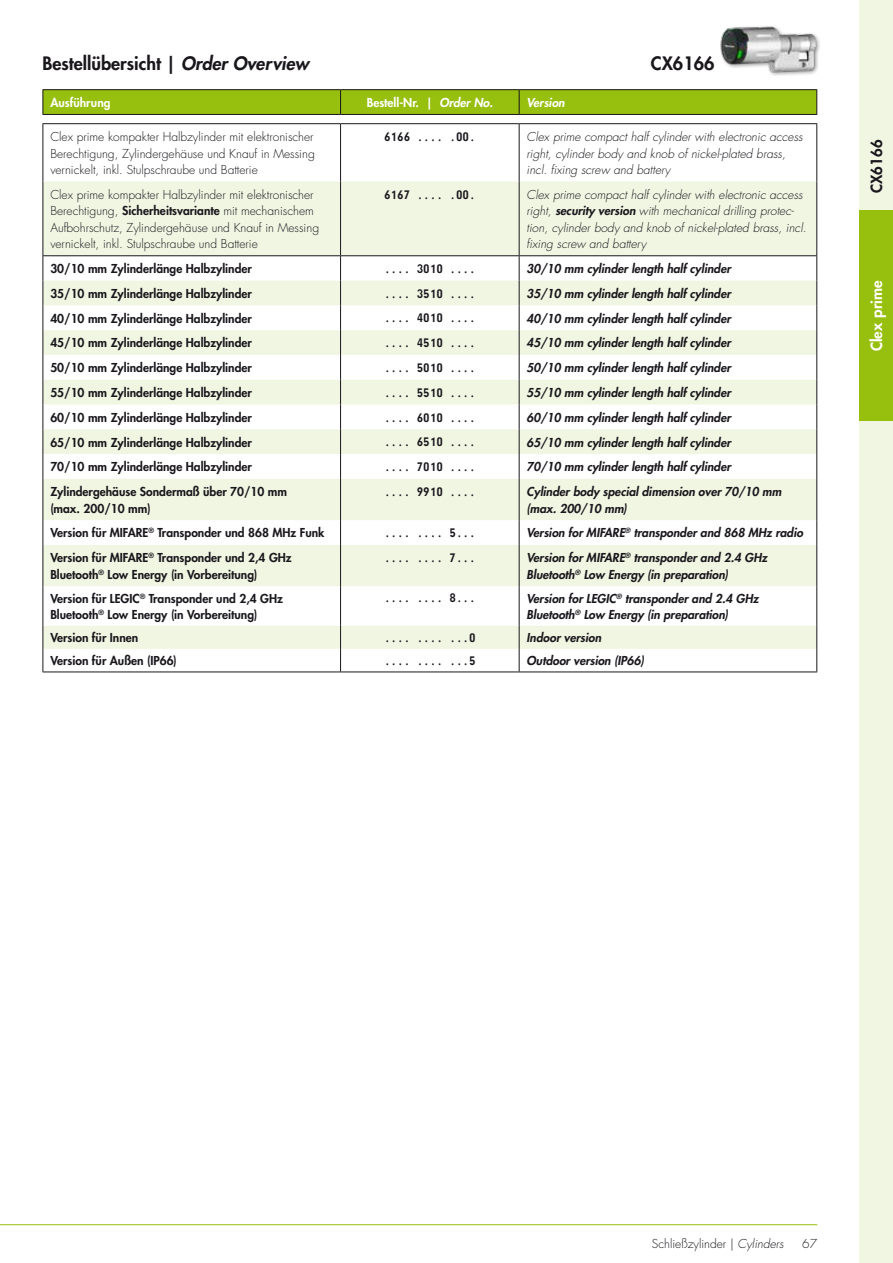
<style>
.page{position:relative;width:893px;height:1263px;background:#fff}
.page>*{position:absolute;margin:0;border:0;box-sizing:border-box;transform-origin:0 0}
.t1{font:800 18px "Futura Std";color:#1a171c}
.t2{font:800 15px "Futura Std";letter-spacing:.01em;color:#fff}
.t3{font:800 15px "Futura Std";letter-spacing:.01em;color:#1a171c}
.t4{font:italic 800 12px/16.5px "Futura Std";color:#1a171c}
.t5{font:800 12px/16.5px "Futura Std";color:#1a171c}
.t6{font:300 12px/16.5px "Futura Std";color:#1a171c;text-align:justify}
.t7{font:italic 300 12px/16.5px "Futura Std";color:#1a171c}
.t8{font:12px "Monofonto";color:#1a171c;scale:1.1 1}
.t9{font:800 12px "Futura Std";color:#fff}
.t10{font:italic 800 12px "Futura Std";color:#fff}
.s1{font-style:italic}
.s2{font-weight:800}
</style>
<div class="page">
<div style="left:859px;top:0;width:34px;height:1263px;background:#f1f6e3"></div>
<div style="left:859px;top:210px;width:34px;height:211px;background:#97bf0d"></div>
<hr style="left:0;top:1224px;width:817px;height:1px;background:#97bf0d">
<hr style="left:43px;top:89px;width:298px;height:1px;background:#1a171c">
<hr style="left:341px;top:89px;width:178px;height:1px;background:#1a171c">
<hr style="left:519px;top:89px;width:298px;height:1px;background:#1a171c">
<hr style="left:43px;top:114px;width:298px;height:1px;background:#1a171c">
<hr style="left:341px;top:114px;width:178px;height:1px;background:#1a171c">
<hr style="left:519px;top:114px;width:298px;height:1px;background:#1a171c">
<div style="left:43px;top:90px;width:774px;height:24px;background:#97bf0d"></div>
<svg style="left:44px;top:181px;width:772px;height:468px;fill:#f1f6e3"></svg>
<hr style="left:340px;top:479px;width:1px;height:41px;background:#1a171c">
<hr style="left:519px;top:479px;width:1px;height:41px;background:#1a171c">
<svg style="left:340px;top:520px;width:1px;height:25px"></svg>
<hr style="left:340px;top:545px;width:1px;height:41px;background:#1a171c">
<svg style="left:340px;top:626px;width:1px;height:45px"></svg>
<svg style="left:816px;top:626px;width:1px;height:45px"></svg>
<svg style="left:519px;top:520px;width:1px;height:25px"></svg>
<hr style="left:519px;top:545px;width:1px;height:41px;background:#1a171c">
<svg style="left:43px;top:626px;width:1px;height:45px"></svg>
<svg style="left:519px;top:626px;width:1px;height:45px"></svg>
<hr style="left:340px;top:124px;width:1px;height:57px;background:#1a171c">
<hr style="left:340px;top:181px;width:1px;height:74px;background:#1a171c">
<svg style="left:340px;top:256px;width:1px;height:223px"></svg>
<hr style="left:519px;top:124px;width:1px;height:57px;background:#1a171c">
<hr style="left:519px;top:181px;width:1px;height:74px;background:#1a171c">
<svg style="left:519px;top:256px;width:1px;height:223px"></svg>
<hr style="left:43px;top:123px;width:298px;height:1px;background:#1a171c">
<hr style="left:43px;top:124px;width:1px;height:57px;background:#1a171c">
<hr style="left:341px;top:123px;width:178px;height:1px;background:#1a171c">
<hr style="left:519px;top:123px;width:298px;height:1px;background:#1a171c">
<hr style="left:43px;top:181px;width:1px;height:74px;background:#1a171c">
<svg style="left:43px;top:256px;width:1px;height:223px"></svg>
<hr style="left:43px;top:479px;width:1px;height:41px;background:#1a171c">
<svg style="left:43px;top:520px;width:1px;height:25px"></svg>
<hr style="left:43px;top:545px;width:1px;height:41px;background:#1a171c">
<hr style="left:816px;top:124px;width:1px;height:57px;background:#1a171c">
<hr style="left:816px;top:181px;width:1px;height:74px;background:#1a171c">
<svg style="left:816px;top:256px;width:1px;height:223px"></svg>
<hr style="left:816px;top:479px;width:1px;height:41px;background:#1a171c">
<svg style="left:816px;top:520px;width:1px;height:25px"></svg>
<hr style="left:816px;top:545px;width:1px;height:41px;background:#1a171c">
<hr style="left:43px;top:671px;width:298px;height:1px;background:#1a171c">
<hr style="left:341px;top:671px;width:178px;height:1px;background:#1a171c">
<hr style="left:519px;top:671px;width:298px;height:1px;background:#1a171c">
<hr style="left:43px;top:255px;width:298px;height:1px;background:#1a171c">
<hr style="left:341px;top:255px;width:178px;height:1px;background:#1a171c">
<hr style="left:519px;top:255px;width:298px;height:1px;background:#1a171c">
<hr style="left:43px;top:586px;width:1px;height:40px;background:#1a171c">
<hr style="left:519px;top:586px;width:1px;height:40px;background:#1a171c">
<hr style="left:340px;top:586px;width:1px;height:40px;background:#1a171c">
<hr style="left:816px;top:586px;width:1px;height:40px;background:#1a171c">
<div style="left:719px;top:25px;width:102px;height:52px;background:#1a171c;opacity:.6"></div>
<img style="left:719px;top:25px;width:99px;height:52px">
<h1 class="t1" style="left:43px;top:52px;width:268px">Bestellübersicht | <span class="s1">Order Overview</span></h1>
<h1 class="t1" style="left:651px;top:52px;width:65px">CX6166</h1>
<p class="t9" style="left:50px;top:95px;width:62px">Ausführung</p>
<p class="t9" style="left:367px;top:95px;width:128px">Bestell-Nr. | <span class="s1">Order No.</span></p>
<p class="t10" style="left:527px;top:95px;width:40px">Version</p>
<p class="t6" style="left:50px;top:129px;width:266px">Clex prime kompakter Halbzylinder mit elektronischer Berechtigung, Zylindergehäuse und Knauf in Messing vernickelt, inkl. Stulpschraube und Batterie</p>
<p class="t8" style="left:384px;top:129px;width:85px">6166 .... .00.</p>
<p class="t7" style="left:527px;top:129px;width:278px">Clex prime compact half cylinder with electronic access right, cylinder body and knob of nickel-plated brass, incl. fixing screw and battery</p>
<p class="t6" style="left:50px;top:187px;width:270px;text-align:left">Clex prime kompakter Halbzylinder mit elektronischer Berechtigung, <span class="s2">Sicherheitsvariante</span> mit mechanischem Aufbohrschutz, Zylindergehäuse und Knauf in Messing vernickelt, inkl. Stulpschraube und Batterie</p>
<p class="t8" style="left:384px;top:187px;width:85px">6167 .... .00.</p>
<p class="t7" style="left:527px;top:187px;width:281px">Clex prime compact half cylinder with electronic access right, <span class="s2">security version</span> with mechanical drilling protec&shy;tion, cylinder body and knob of nickel-plated brass, incl. fixing screw and battery</p>
<p class="t5" style="left:50px;top:260px;width:203px">30/10 mm Zylinderlänge Halbzylinder</p>
<p class="t8" style="left:384px;top:261px;width:85px">.... 3010 ....</p>
<p class="t4" style="left:527px;top:261px;width:206px">30/10 mm cylinder length half cylinder</p>
<p class="t5" style="left:50px;top:285px;width:203px">35/10 mm Zylinderlänge Halbzylinder</p>
<p class="t8" style="left:384px;top:286px;width:85px">.... 3510 ....</p>
<p class="t4" style="left:527px;top:285px;width:206px">35/10 mm cylinder length half cylinder</p>
<p class="t5" style="left:50px;top:310px;width:203px">40/10 mm Zylinderlänge Halbzylinder</p>
<p class="t8" style="left:384px;top:311px;width:85px">.... 4010 ....</p>
<p class="t4" style="left:527px;top:310px;width:206px">40/10 mm cylinder length half cylinder</p>
<p class="t5" style="left:50px;top:335px;width:203px">45/10 mm Zylinderlänge Halbzylinder</p>
<p class="t8" style="left:384px;top:336px;width:85px">.... 4510 ....</p>
<p class="t4" style="left:527px;top:335px;width:206px">45/10 mm cylinder length half cylinder</p>
<p class="t5" style="left:50px;top:360px;width:203px">50/10 mm Zylinderlänge Halbzylinder</p>
<p class="t8" style="left:384px;top:360px;width:85px">.... 5010 ....</p>
<p class="t4" style="left:527px;top:360px;width:206px">50/10 mm cylinder length half cylinder</p>
<p class="t5" style="left:50px;top:384px;width:203px">55/10 mm Zylinderlänge Halbzylinder</p>
<p class="t8" style="left:384px;top:385px;width:85px">.... 5510 ....</p>
<p class="t4" style="left:527px;top:385px;width:206px">55/10 mm cylinder length half cylinder</p>
<p class="t5" style="left:50px;top:409px;width:203px">60/10 mm Zylinderlänge Halbzylinder</p>
<p class="t8" style="left:384px;top:410px;width:85px">.... 6010 ....</p>
<p class="t4" style="left:527px;top:409px;width:206px">60/10 mm cylinder length half cylinder</p>
<p class="t5" style="left:50px;top:434px;width:203px">65/10 mm Zylinderlänge Halbzylinder</p>
<p class="t8" style="left:384px;top:435px;width:85px">.... 6510 ....</p>
<p class="t4" style="left:527px;top:434px;width:206px">65/10 mm cylinder length half cylinder</p>
<p class="t5" style="left:50px;top:459px;width:203px">70/10 mm Zylinderlänge Halbzylinder</p>
<p class="t8" style="left:384px;top:459px;width:85px">.... 7010 ....</p>
<p class="t4" style="left:527px;top:459px;width:206px">70/10 mm cylinder length half cylinder</p>
<p class="t5" style="left:50px;top:483px;width:238px">Zylindergehäuse Sondermaß über 70/10 mm (max. 200/10 mm)</p>
<p class="t8" style="left:384px;top:484px;width:85px">.... 9910 ....</p>
<p class="t4" style="left:527px;top:484px;width:256px">Cylinder body special dimension over 70/10 mm (max. 200/10 mm)</p>
<p class="t5" style="left:50px;top:525px;width:276px">Version für MIFARE<sup>®</sup> Transponder und 868 MHz Funk</p>
<p class="t8" style="left:384px;top:526px;width:85px">.... .... 5...</p>
<p class="t4" style="left:527px;top:525px;width:278px">Version for MIFARE<sup>®</sup> transponder and 868 MHz radio</p>
<p class="t5" style="left:50px;top:550px;width:243px">Version für MIFARE<sup>®</sup> Transponder und 2,4 GHz<br>Bluetooth<sup>®</sup> Low Energy (in Vorbereitung)</p>
<p class="t8" style="left:384px;top:550px;width:85px">.... .... 7...</p>
<p class="t4" style="left:527px;top:550px;width:242px">Version for MIFARE<sup>®</sup> transponder and 2.4 GHz<br>Bluetooth<sup>®</sup> Low Energy (in preparation)</p>
<p class="t5" style="left:50px;top:590px;width:234px">Version für LEGIC<sup>®</sup> Transponder und 2,4 GHz<br>Bluetooth<sup>®</sup> Low Energy (in Vorbereitung)</p>
<p class="t8" style="left:384px;top:591px;width:85px">.... .... 8...</p>
<p class="t4" style="left:527px;top:590px;width:233px">Version for LEGIC<sup>®</sup> transponder and 2.4 GHz<br>Bluetooth<sup>®</sup> Low Energy (in preparation)</p>
<p class="t5" style="left:50px;top:630px;width:90px">Version für Innen</p>
<p class="t8" style="left:384px;top:630px;width:85px">.... .... ...0</p>
<p class="t4" style="left:527px;top:630px;width:76px">Indoor version</p>
<p class="t5" style="left:50px;top:653px;width:128px">Version für Außen (IP66)</p>
<p class="t8" style="left:384px;top:653px;width:85px">.... .... ...5</p>
<p class="t4" style="left:527px;top:653px;width:119px">Outdoor version (IP66)</p>
<p class="t3" style="left:867px;top:193px;width:55px;rotate:-90deg">CX6166</p>
<p class="t2" style="left:867px;top:351px;width:73px;rotate:-90deg">Clex prime</p>
<p class="t6" style="left:652px;top:1236px;width:133px">Schließzylinder | <span class="s1">Cylinders</span></p>
<p class="t6" style="left:802px;top:1236px;width:16px">67</p>
</div>
